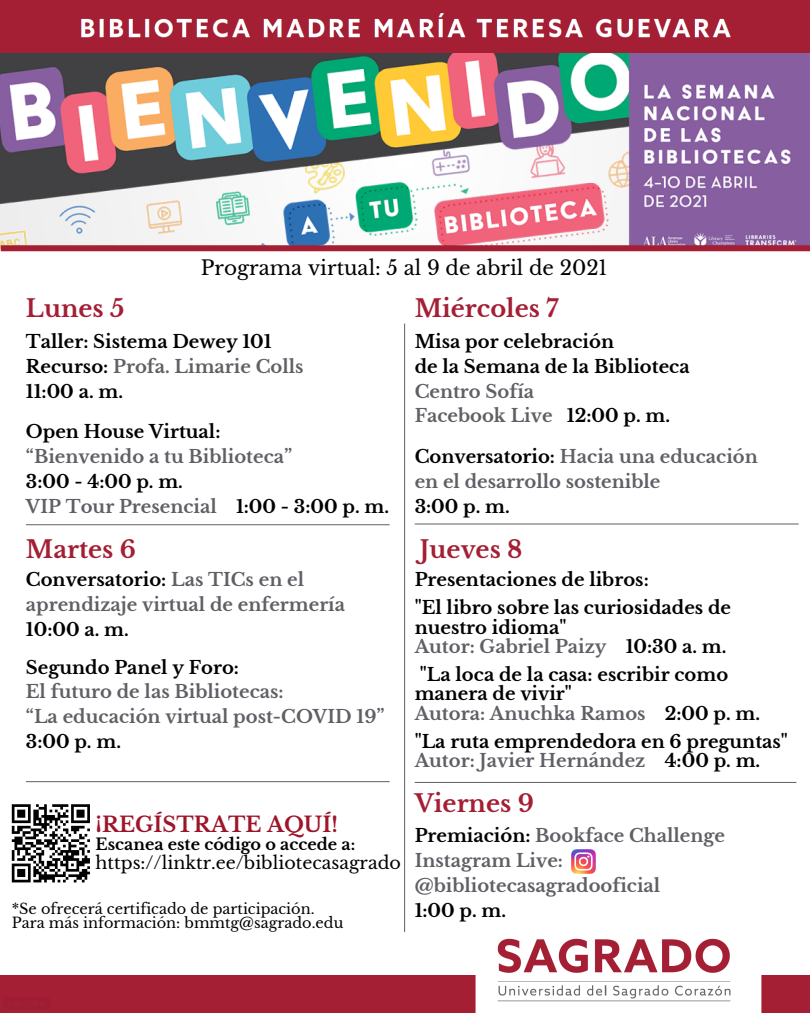
<style>
.page{position:relative;width:810px;height:1013px;background:#fff}
.page>*{position:absolute;margin:0;border:0;box-sizing:border-box;transform-origin:0 0}
.t1{font:700 24px "Libre Baskerville";color:#a41e34}
.t2{font:700 21px "Libre Baskerville";color:#9e152a}
.t3{font:20px "Libre Baskerville";color:#000}
.t4{font:700 18px/24.8px "Libre Baskerville";color:#605f65}
.t5{font:700 18px/19.3px "Libre Baskerville";color:#000}
.t6{font:17.5px "Libre Baskerville";color:#000}
.t7{font:700 16px "Libre Baskerville";color:#000}
.t8{font:14.5px "Libre Baskerville";color:#000}
.s1{color:#000}
</style>
<div class="page">
<img style="left:0;top:0;width:810px;height:248px">
<img style="left:0;top:975px;width:810px;height:37px">
<img style="left:495px;top:938px;width:240px;height:68px">
<hr style="left:404px;top:324px;width:1px;height:607px;background:#605f65">
<div style="left:1px;top:245px;width:809px;height:6px;background:#a41e34"></div>
<hr style="left:26px;top:524px;width:363px;height:1px;background:#605f65">
<hr style="left:415px;top:523px;width:383px;height:1px;background:#605f65">
<hr style="left:415px;top:782px;width:381px;height:1px;background:#605f65">
<img style="left:572px;top:849px;width:24px;height:24px">
<svg style="left:12px;top:804px;width:78px;height:78px"></svg>
<hr style="left:26px;top:781px;width:363px;height:1px;background:#605f65">
<p class="t1" style="left:26px;top:294px;width:100px">Lunes 5</p>
<p class="t3" style="left:201px;top:255px;width:408px">Programa virtual: 5 al 9 de abril de 2021</p>
<p class="t1" style="left:415px;top:294px;width:146px">Miércoles 7</p>
<p class="t5" style="left:26px;top:332px;width:247px">Taller: Sistema Dewey 101</p>
<p class="t4" style="left:26px;top:354px;width:279px"><span class="s1">Recurso:</span> Profa. Limarie Colls</p>
<p class="t5" style="left:26px;top:381px;width:99px">11:00 a. m.</p>
<p class="t5" style="left:26px;top:422px;width:196px">Open House Virtual:</p>
<p class="t4" style="left:26px;top:444px;width:268px">“Bienvenido a tu Biblioteca”</p>
<p class="t5" style="left:26px;top:472px;width:159px">3:00 - 4:00 p. m.</p>
<p class="t4" style="left:26px;top:494px;width:365px">VIP Tour Presencial <span class="s1">1:00 - 3:00 p. m.</span></p>
<p class="t1" style="left:26px;top:535px;width:112px">Martes 6</p>
<p class="t4" style="left:26px;top:567px;width:321px"><span class="s1">Conversatorio:</span> Las TICs en el aprendizaje virtual de enfermería</p>
<p class="t5" style="left:26px;top:620px;width:104px">10:00 a. m.</p>
<p class="t5" style="left:26px;top:657px;width:215px">Segundo Panel y Foro:</p>
<p class="t4" style="left:26px;top:679px;width:259px">El futuro de las Bibliotecas:</p>
<p class="t4" style="left:26px;top:704px;width:360px">“La educación virtual post-COVID 19”</p>
<p class="t5" style="left:26px;top:732px;width:97px">3:00 p. m.</p>
<p class="t2" style="left:96px;top:811px;width:244px">¡REGÍSTRATE AQUÍ!</p>
<p class="t7" style="left:96px;top:834px;width:261px">Escanea este código o accede a:</p>
<p class="t6" style="left:96px;top:852px;width:307px">https://linktr.ee/bibliotecasagrado</p>
<p class="t8" style="left:12px;top:900px;width:304px">*Se ofrecerá certificado de participación.</p>
<p class="t8" style="left:12px;top:914px;width:333px">Para más información: bmmtg@sagrado.edu</p>
<p class="t5" style="left:415px;top:332px;width:201px">Misa por celebración</p>
<p class="t5" style="left:415px;top:357px;width:277px">de la Semana de la Biblioteca</p>
<p class="t4" style="left:415px;top:379px;width:121px">Centro Sofía</p>
<p class="t4" style="left:415px;top:403px;width:257px">Facebook Live <span class="s1">12:00 p. m.</span></p>
<p class="t4" style="left:415px;top:444px;width:345px"><span class="s1">Conversatorio:</span> Hacia una educación</p>
<p class="t4" style="left:415px;top:469px;width:247px">en el desarrollo sostenible</p>
<p class="t5" style="left:415px;top:497px;width:97px">3:00 p. m.</p>
<p class="t1" style="left:420px;top:535px;width:104px">Jueves 8</p>
<p class="t5" style="left:415px;top:570px;width:236px">Presentaciones de libros:</p>
<p class="t5" style="left:415px;top:598px;width:318px">"El libro sobre las curiosidades de nuestro idioma"</p>
<p class="t4" style="left:415px;top:634px;width:313px">Autor: Gabriel Paizy <span class="s1">10:30 a. m.</span></p>
<p class="t5" style="left:415px;top:665px;width:315px">"La loca de la casa: escribir como manera de vivir"</p>
<p class="t4" style="left:415px;top:701px;width:347px">Autora: Anuchka Ramos <span class="s1">2:00 p. m.</span></p>
<p class="t5" style="left:415px;top:731px;width:375px">"La ruta emprendedora en 6 preguntas"</p>
<p class="t4" style="left:415px;top:748px;width:347px">Autor: Javier Hernández <span class="s1">4:00 p. m.</span></p>
<p class="t1" style="left:415px;top:789px;width:121px">Viernes 9</p>
<p class="t4" style="left:415px;top:823px;width:312px"><span class="s1">Premiación:</span> Bookface Challenge</p>
<p class="t4" style="left:415px;top:848px;width:150px">Instagram Live:</p>
<p class="t4" style="left:415px;top:873px;width:247px">@bibliotecasagradooficial</p>
<p class="t5" style="left:415px;top:900px;width:93px">1:00 p. m.</p>
</div>
